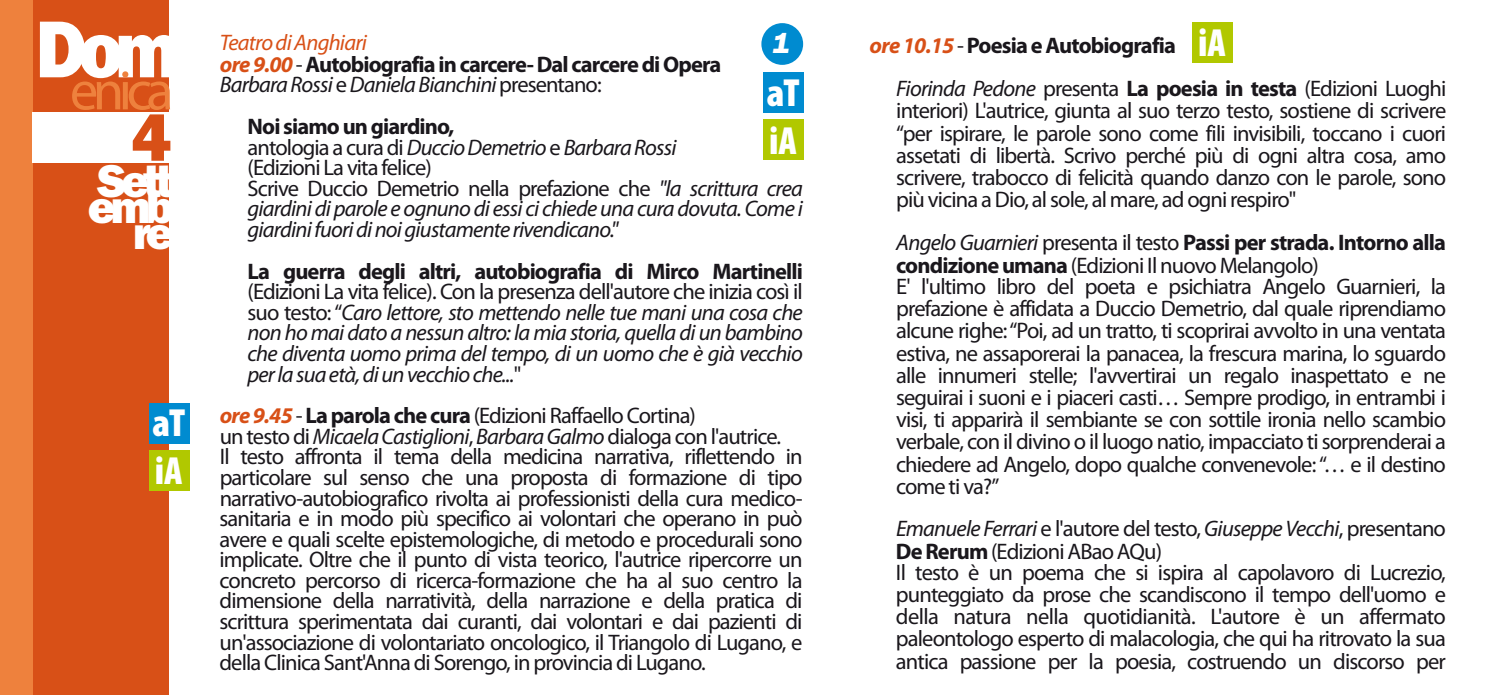
<style>
.page{position:relative;width:1489px;height:695px;background:#fff}
.page>*{position:absolute;margin:0;border:0;box-sizing:border-box;transform-origin:0 0}
.t1{font:800 68.5px "Franklin Gothic";color:#d85017}
.t2{font:56.25px "Myriad Pro";color:#ee813d}
.t3{font:800 47.5px "Franklin Gothic";letter-spacing:-.115em;color:#fff}
.t4{font:900 condensed 39.5px/47.8px "Myriad Pro";color:#fff}
.t5{font:italic 800 29.5px "Franklin Gothic";color:#fff}
.t6{font:22.5px/22.2px "Myriad Pro";letter-spacing:-.04em;color:#1a171c}
.t7{font:italic 22.5px/20.5px "Myriad Pro";letter-spacing:-.035em;color:#1a171c}
.t8{font:700 22.5px/21px "Myriad Pro";letter-spacing:-.04em;color:#1a171c}
.s1{font-weight:400;font-style:italic;color:#d85017}
.s2{font-style:italic;color:#d85017}
.s3{font-weight:400}
.s4{font-weight:400;font-style:italic}
.s5{font-weight:700;font-style:normal}
.s6{font-style:normal}
.s7{font-weight:700;font-style:italic;color:#d85017}
.s8{font-weight:700}
.s9{font-style:italic}
</style>
<div class="page">
<div style="left:12px;top:0;width:157px;height:694px;background:#d85017"></div>
<div style="left:0;top:0;width:32px;height:694px;background:#ee813d"></div>
<div style="left:32px;top:112px;width:137px;height:51px;background:#fff"></div>
<div style="left:763px;top:73px;width:40px;height:40px;background:#008bd0"></div>
<div style="left:763px;top:120px;width:40px;height:40px;background:#b1c800"></div>
<div style="left:149px;top:403px;width:40px;height:40px;background:#008bd0"></div>
<div style="left:149px;top:450px;width:40px;height:40px;background:#b1c800"></div>
<div style="left:1192px;top:22px;width:40px;height:40px;background:#b1c800"></div>
<div style="left:761px;top:23px;width:42px;height:42px;background:#008bd0;border-radius:50%"></div>
<h2 class="t2" style="left:35px;top:67px;width:145px"><sup>D</sup>e<sup>o</sup>n <sup>m</sup>i c a</h2>
<h1 class="t1" style="left:131px;top:113px;width:42px">4</h1>
<h3 class="t3" style="left:98px;top:164px;width:78px">Sett</h3>
<h3 class="t3" style="left:88px;top:190px;width:87px">emb</h3>
<h3 class="t3" style="left:133px;top:216px;width:42px">re</h3>
<h3 class="t4" style="left:153px;top:402px;width:34px">aT iA</h3>
<h3 class="t5" style="left:772px;top:33px;width:19px">1</h3>
<h3 class="t4" style="left:1197px;top:22px;width:29px">iA</h3>
<p class="t8" style="left:220px;top:34px;width:503px"><span class="s1">Teatro di Anghiari<br></span><span class="s2">ore 9.00</span> <span class="s3">-</span> Autobiografia in carcere- Dal carcere di Opera<br><span class="s4">Barbara Rossi</span> <span class="s3">e</span> <span class="s4">Daniela Bianchini</span> <span class="s3">presentano:</span></p>
<p class="t7" style="left:247px;top:118px;width:557px"><span class="s5">Noi siamo un giardino,<br></span><span class="s6">antologia a cura di</span> Duccio Demetrio <span class="s6">e</span> Barbara Rossi<br><span class="s6">(Edizioni La vita felice)<br>Scrive Duccio Demetrio nella prefazione che</span> "la scrittura crea giardini di parole e ognuno di essi ci chiede una cura dovuta. Come i giardini fuori di noi giustamente rivendicano."</p>
<p class="t8" style="left:247px;top:262px;width:556px">La guerra degli altri, autobiografia di Mirco Martinelli</p>
<p class="t7" style="left:247px;top:283px;width:557px;text-align:justify"><span class="s6">(Edizioni La vita felice). Con la presenza dell'autore che inizia così il suo testo: “</span>Caro lettore, sto mettendo nelle tue mani una cosa che non ho mai dato a nessun altro: la mia storia, quella di un bambino che diventa uomo prima del tempo, di un uomo che è già vecchio per la sua età, di un vecchio che...<span class="s6">"</span></p>
<p class="t6" style="left:219px;top:407px;width:584px;line-height:20.5px"><span class="s7">ore 9.45</span> - <span class="s8">La parola che cura</span> (Edizioni Raffaello Cortina)<br>un testo di <span class="s9">Micaela Castiglioni</span>, <span class="s9">Barbara Galmo</span> dialoga con l'autrice.<br>Il testo affronta il tema della medicina narrativa, riflettendo in particolare sul senso che una proposta di formazione di tipo narrativo-autobiografico rivolta ai professionisti della cura medico&shy;sanitaria e in modo più specifico ai volontari che operano in può avere e quali scelte epistemologiche, di metodo e procedurali sono implicate. Oltre che il punto di vista teorico, l'autrice ripercorre un concreto percorso di ricerca-formazione che ha al suo centro la dimensione della narratività, della narrazione e della pratica di scrittura sperimentata dai curanti, dai volontari e dai pazienti di un'associazione di volontariato oncologico, il Triangolo di Lugano, e della Clinica Sant'Anna di Sorengo, in provincia di Lugano.</p>
<p class="t8" style="left:896px;top:25px;width:551px;line-height:43.5px;text-indent:-27px"><span class="s2">ore 10.15</span> <span class="s3">-</span> Poesia e Autobiografia<br><span class="s4">Fiorinda Pedone</span> <span class="s3">presenta</span> La poesia in testa <span class="s3">(Edizioni Luoghi</span></p>
<p class="t6" style="left:896px;top:101px;width:551px;text-align:justify">interiori) L'autrice, giunta al suo terzo testo, sostiene di scrivere “per ispirare, le parole sono come fili invisibili, toccano i cuori assetati di libertà. Scrivo perché più di ogni altra cosa, amo scrivere, trabocco di felicità quando danzo con le parole, sono più vicina a Dio, al sole, al mare, ad ogni respiro"</p>
<p class="t6" style="left:896px;top:233px;width:551px"><span class="s9">Angelo Guarnieri</span> presenta il testo <span class="s8">Passi per strada. Intorno alla condizione umana</span> (Edizioni Il nuovo Melangolo)<br>E' l'ultimo libro del poeta e psichiatra Angelo Guarnieri, la prefazione è affidata a Duccio Demetrio, dal quale riprendiamo alcune righe: “Poi, ad un tratto, ti scoprirai avvolto in una ventata estiva, ne assaporerai la panacea, la frescura marina, lo sguardo alle innumeri stelle; l'avvertirai un regalo inaspettato e ne seguirai i suoni e i piaceri casti… Sempre prodigo, in entrambi i visi, ti apparirà il sembiante se con sottile ironia nello scambio verbale, con il divino o il luogo natio, impacciato ti sorprenderai a chiedere ad Angelo, dopo qualche convenevole: “… e il destino come ti va?”</p>
<p class="t6" style="left:895px;top:519px;width:551px"><span class="s9">Emanuele Ferrari</span> e l'autore del testo, <span class="s9">Giuseppe Vecchi</span>, presentano <span class="s8">De Rerum</span> (Edizioni ABao AQu)<br>Il testo è un poema che si ispira al capolavoro di Lucrezio, punteggiato da prose che scandiscono il tempo dell'uomo e della natura nella quotidianità. L'autore è un affermato paleontologo esperto di malacologia, che qui ha ritrovato la sua antica passione per la poesia, costruendo un discorso per</p>
<h3 class="t4" style="left:767px;top:72px;width:34px">aT iA</h3>
</div>
